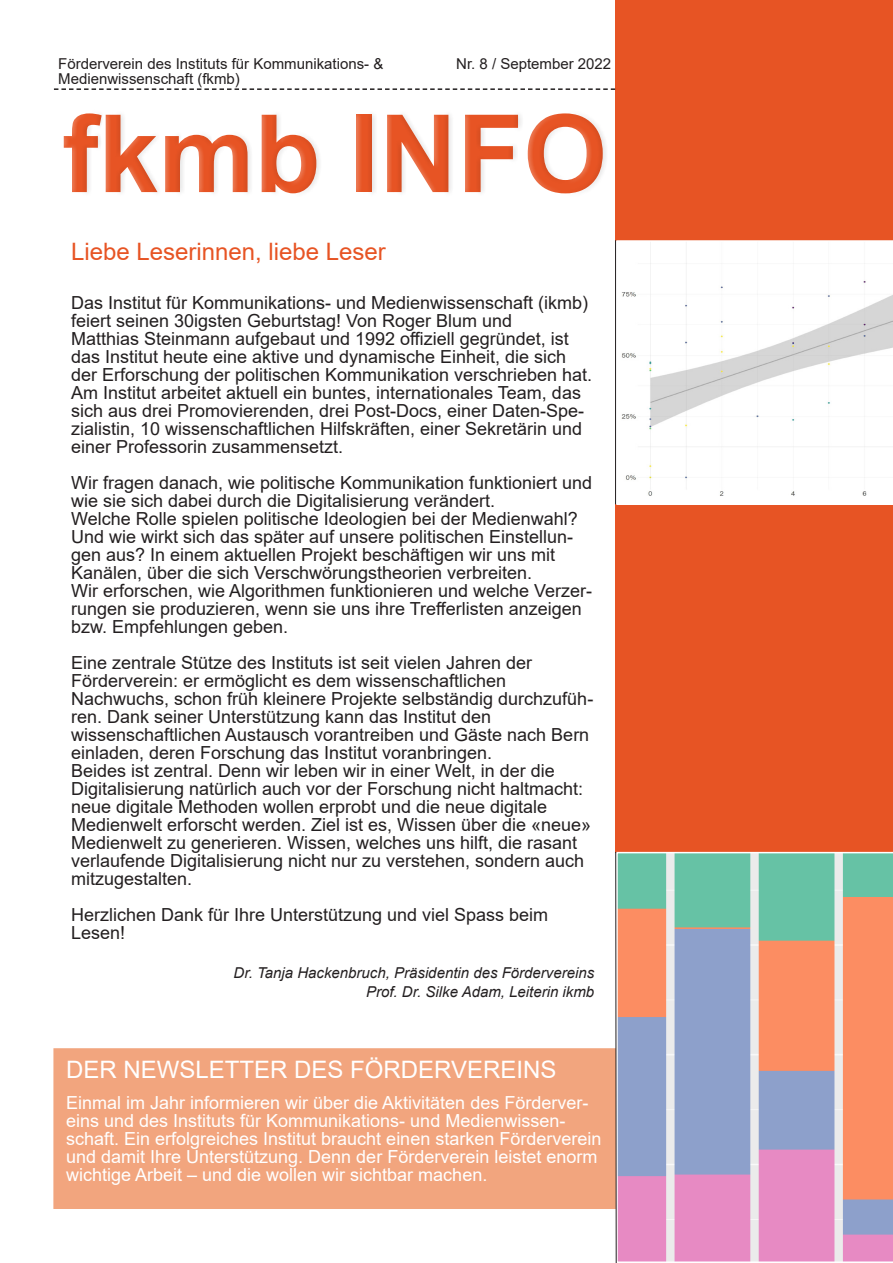
<style>
.page{position:relative;width:893px;height:1263px;background:#fff}
.page>*{position:absolute;margin:0;border:0;box-sizing:border-box;transform-origin:0 0}
.t1{font:700 108px "Arial";color:#e75424}
.Titel_Artikel_rot{font:24px "Arial";color:#fff}
.Titel_Artikel_rot-2{font:24px "Arial";color:#e75424}
.Fliesstext_Artikel{font:18px/18px "Arial";color:#231f20}
.Fleisstext_Artikel_w{font:18px/18px "Arial";color:#fff}
.Info_generell{font:15px/15px "Arial";color:#231f20}
.Autor{font:italic 15px "Arial";color:#231f20}
</style>
<div class="page">
<div style="left:53px;top:1048px;width:562px;height:161px;background:#f2a57e"></div>
<div style="left:615px;top:0;width:278px;height:240px;background:#e75424"></div>
<svg style="left:84px;top:115px;width:522px;height:78px"></svg>
<svg style="left:54px;top:88px;width:561px;height:2px"></svg>
<div style="left:615px;top:504px;width:278px;height:349px;background:#e75424"></div>
<svg style="left:617px;top:852px;width:276px;height:410px;background:#bea4ab"></svg>
<svg style="left:616px;top:240px;width:277px;height:265px"></svg>
<hr style="left:615px;top:240px;width:1px;height:264px;background:#231f20">
<svg style="left:615px;top:851px;width:2px;height:412px"></svg>
<p class="Info_generell" style="left:58px;top:56px;width:327px">Förderverein des Instituts für Kommunikations- &amp;<br>Medienwissenschaft (fkmb)</p>
<p class="Info_generell" style="left:456px;top:56px;width:157px">Nr. 8 / September 2022</p>
<h1 class="t1" style="left:63px;top:78px;width:546px">fkmb INFO</h1>
<p class="Titel_Artikel_rot-2" style="left:71px;top:235px;width:316px">Liebe Leserinnen, liebe Leser</p>
<p class="Fliesstext_Artikel" style="left:71px;top:294px;width:519px">Das Institut für Kommunikations- und Medienwissenschaft (ikmb) feiert seinen 30igsten Geburtstag! Von Roger Blum und</p>
<p class="Fliesstext_Artikel" style="left:71px;top:330px;width:523px">Matthias Steinmann aufgebaut und 1992 offiziell gegründet, ist das Institut heute eine aktive und dynamische Einheit, die sich der Erforschung der politischen Kommunikation verschrieben hat.<br>Am Institut arbeitet aktuell ein buntes, internationales Team, das sich aus drei Promovierenden, drei Post-Docs, einer Daten-Spe&shy;zialistin, 10 wissenschaftlichen Hilfskräften, einer Sekretärin und einer Professorin zusammensetzt.</p>
<p class="Fliesstext_Artikel" style="left:71px;top:474px;width:523px">Wir fragen danach, wie politische Kommunikation funktioniert und wie sie sich dabei durch die Digitalisierung verändert.</p>
<p class="Fliesstext_Artikel" style="left:71px;top:510px;width:508px">Welche Rolle spielen politische Ideologien bei der Medienwahl?<br>Und wie wirkt sich das später auf unsere politischen Einstellun&shy;gen aus? In einem aktuellen Projekt beschäftigen wir uns mit Kanälen, über die sich Verschwörungstheorien verbreiten.</p>
<p class="Fliesstext_Artikel" style="left:71px;top:582px;width:523px">Wir erforschen, wie Algorithmen funktionieren und welche Verzer&shy;rungen sie produzieren, wenn sie uns ihre Trefferlisten anzeigen bzw. Empfehlungen geben.</p>
<p class="Fliesstext_Artikel" style="left:71px;top:654px;width:463px">Eine zentrale Stütze des Instituts ist seit vielen Jahren der</p>
<p class="Fliesstext_Artikel" style="left:71px;top:672px;width:437px">Förderverein: er ermöglicht es dem wissenschaftlichen</p>
<p class="Fliesstext_Artikel" style="left:71px;top:690px;width:524px">Nachwuchs, schon früh kleinere Projekte selbständig durchzufüh&shy;ren. Dank seiner Unterstützung kann das Institut den</p>
<p class="Fliesstext_Artikel" style="left:71px;top:726px;width:520px">wissenschaftlichen Austausch vorantreiben und Gäste nach Bern einladen, deren Forschung das Institut voranbringen.</p>
<p class="Fliesstext_Artikel" style="left:71px;top:762px;width:522px">Beides ist zentral. Denn wir leben wir in einer Welt, in der die Digitalisierung natürlich auch vor der Forschung nicht haltmacht: neue digitale Methoden wollen erprobt und die neue digitale Medienwelt erforscht werden. Ziel ist es, Wissen über die «neue» Medienwelt zu generieren. Wissen, welches uns hilft, die rasant verlaufende Digitalisierung nicht nur zu verstehen, sondern auch mitzugestalten.</p>
<p class="Fliesstext_Artikel" style="left:71px;top:906px;width:479px">Herzlichen Dank für Ihre Unterstützung und viel Spass beim</p>
<p class="Fliesstext_Artikel" style="left:71px;top:924px;width:56px">Lesen!</p>
<p class="Autor" style="left:234px;top:963px;width:362px">Dr. Tanja Hackenbruch, Präsidentin des Fördervereins</p>
<p class="Autor" style="left:366px;top:982px;width:230px">Prof. Dr. Silke Adam, Leiterin ikmb</p>
<p class="Titel_Artikel_rot" style="left:66px;top:1053px;width:492px">DER NEWSLETTER DES FÖRDERVEREINS</p>
<p class="Fleisstext_Artikel_w" style="left:66px;top:1094px;width:537px">Einmal im Jahr informieren wir über die Aktivitäten des Förderver&shy;eins und des Instituts für Kommunikations- und Medienwissen&shy;schaft. Ein erfolgreiches Institut braucht einen starken Förderverein und damit Ihre Unterstützung. Denn der Förderverein leistet enorm wichtige Arbeit ‒ und die wollen wir sichtbar machen.</p>
</div>
